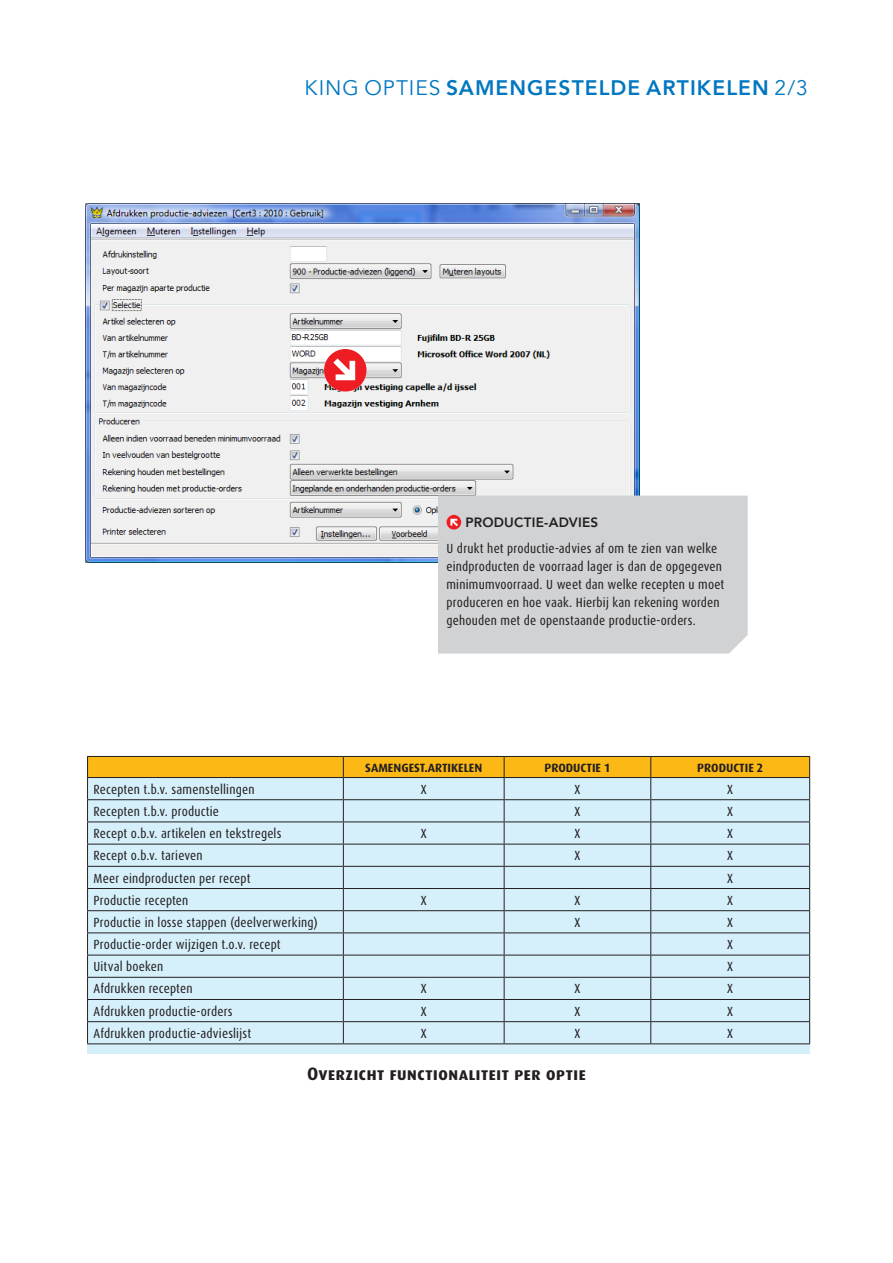
<style>
.page{position:relative;width:893px;height:1263px;background:#fff}
.page>*{position:absolute;margin:0;border:0;box-sizing:border-box;transform-origin:0 0}
.Kop1{font:800 21px "Avenir LT";letter-spacing:.05em;color:#0077c0}
.Kop2{font:18px "Dax Bold Caps";color:#231f20}
.Kop3_Kader{font:800 13.5px "Avenir LT";letter-spacing:.015em;color:#231f20}
.Kadertekst{font:13.2px/18px "Dax Condensed";letter-spacing:.015em;color:#231f20}
.Kop5_Kolomtitels{font:700 12px "Dax";color:#231f20}
.s1{font-family:"Avenir 45";font-weight:400}
</style>
<div class="page">
<img style="left:85px;top:203px;width:555px;height:360px">
<svg style="left:324px;top:349px;width:43px;height:42px"></svg>
<div style="left:438px;top:496px;width:310px;height:157px;background:#d1d2d4"></div>
<svg style="left:446px;top:515px;width:15px;height:15px"></svg>
<div style="left:87px;top:756px;width:723px;height:297px;background:#d6f0fb"></div>
<svg style="left:87px;top:756px;width:723px;height:287px"></svg>
<hr style="left:87px;top:1043px;width:256px;height:1px;background:#231f20">
<hr style="left:343px;top:1043px;width:161px;height:1px;background:#231f20">
<hr style="left:504px;top:1043px;width:147px;height:1px;background:#231f20">
<hr style="left:651px;top:1043px;width:159px;height:1px;background:#231f20">
<p class="Kop1" style="left:304px;top:75px;width:505px"><span class="s1">KING OPTIES</span> SAMENGESTELDE ARTIKELEN <span class="s1">2/3</span></p>
<p class="Kop3_Kader" style="left:466px;top:514px;width:134px">PRODUCTIE-ADVIES</p>
<p class="Kadertekst" style="left:446px;top:540px;width:279px">U drukt het productie-advies af om te zien van welke eindproducten de voorraad lager is dan de opgegeven minimumvoorraad. U weet dan welke recepten u moet produceren en hoe vaak. Hierbij kan rekening worden gehouden met de openstaande productie-orders.</p>
<p class="Kop5_Kolomtitels" style="left:365px;top:760px;width:119px">SAMENGEST.ARTIKELEN</p>
<p class="Kop5_Kolomtitels" style="left:544px;top:760px;width:67px">PRODUCTIE 1</p>
<p class="Kop5_Kolomtitels" style="left:697px;top:760px;width:67px">PRODUCTIE 2</p>
<p class="Kadertekst" style="left:94px;top:780px;width:163px">Recepten t.b.v. samenstellingen</p>
<p class="Kadertekst" style="left:421px;top:780px;width:7px">X</p>
<p class="Kadertekst" style="left:574px;top:780px;width:7px">X</p>
<p class="Kadertekst" style="left:727px;top:780px;width:7px">X</p>
<p class="Kadertekst" style="left:94px;top:802px;width:127px">Recepten t.b.v. productie</p>
<p class="Kadertekst" style="left:574px;top:802px;width:7px">X</p>
<p class="Kadertekst" style="left:727px;top:802px;width:7px">X</p>
<p class="Kadertekst" style="left:94px;top:825px;width:189px">Recept o.b.v. artikelen en tekstregels</p>
<p class="Kadertekst" style="left:421px;top:825px;width:7px">X</p>
<p class="Kadertekst" style="left:574px;top:825px;width:7px">X</p>
<p class="Kadertekst" style="left:727px;top:825px;width:7px">X</p>
<p class="Kadertekst" style="left:94px;top:847px;width:111px">Recept o.b.v. tarieven</p>
<p class="Kadertekst" style="left:574px;top:847px;width:7px">X</p>
<p class="Kadertekst" style="left:727px;top:847px;width:7px">X</p>
<p class="Kadertekst" style="left:94px;top:869px;width:158px">Meer eindproducten per recept</p>
<p class="Kadertekst" style="left:727px;top:869px;width:7px">X</p>
<p class="Kadertekst" style="left:94px;top:891px;width:96px">Productie recepten</p>
<p class="Kadertekst" style="left:421px;top:891px;width:7px">X</p>
<p class="Kadertekst" style="left:574px;top:891px;width:7px">X</p>
<p class="Kadertekst" style="left:727px;top:891px;width:7px">X</p>
<p class="Kadertekst" style="left:94px;top:913px;width:226px">Productie in losse stappen (deelverwerking)</p>
<p class="Kadertekst" style="left:574px;top:913px;width:7px">X</p>
<p class="Kadertekst" style="left:727px;top:913px;width:7px">X</p>
<p class="Kadertekst" style="left:94px;top:936px;width:189px">Productie-order wijzigen t.o.v. recept</p>
<p class="Kadertekst" style="left:727px;top:936px;width:7px">X</p>
<p class="Kadertekst" style="left:94px;top:958px;width:71px">Uitval boeken</p>
<p class="Kadertekst" style="left:727px;top:958px;width:7px">X</p>
<p class="Kadertekst" style="left:94px;top:980px;width:101px">Afdrukken recepten</p>
<p class="Kadertekst" style="left:421px;top:980px;width:7px">X</p>
<p class="Kadertekst" style="left:574px;top:980px;width:7px">X</p>
<p class="Kadertekst" style="left:727px;top:980px;width:7px">X</p>
<p class="Kadertekst" style="left:94px;top:1002px;width:140px">Afdrukken productie-orders</p>
<p class="Kadertekst" style="left:421px;top:1002px;width:7px">X</p>
<p class="Kadertekst" style="left:574px;top:1002px;width:7px">X</p>
<p class="Kadertekst" style="left:727px;top:1002px;width:7px">X</p>
<p class="Kadertekst" style="left:94px;top:1024px;width:159px">Afdrukken productie-advieslijst</p>
<p class="Kadertekst" style="left:421px;top:1024px;width:7px">X</p>
<p class="Kadertekst" style="left:574px;top:1024px;width:7px">X</p>
<p class="Kadertekst" style="left:727px;top:1024px;width:7px">X</p>
<p class="Kop2" style="left:307px;top:1063px;width:280px">Overzicht functionaliteit per optie</p>
</div>
